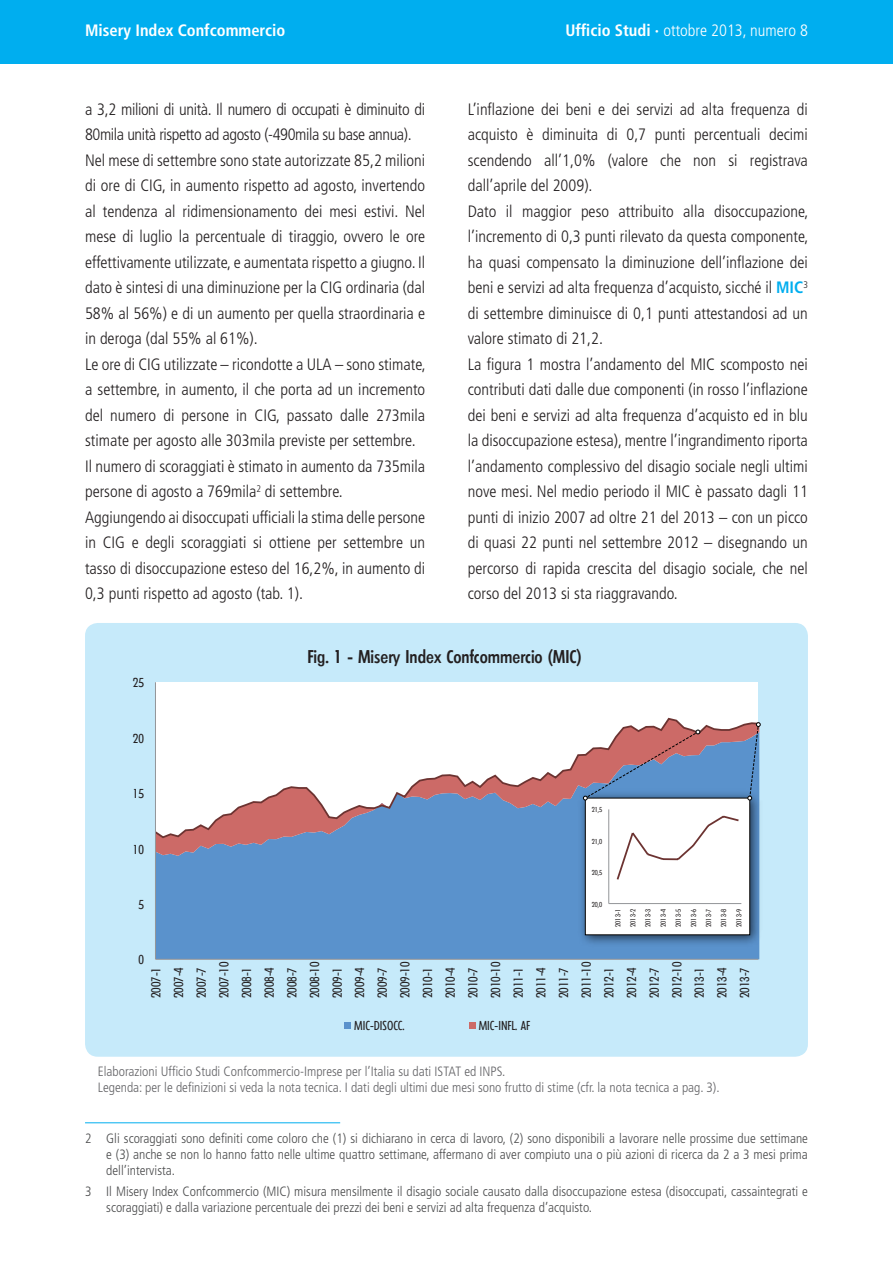
<style>
.page{position:relative;width:893px;height:1263px;background:#fff}
.page>*{position:absolute;margin:0;border:0;box-sizing:border-box;transform-origin:0 0}
.t1{font:500 condensed 18px "Limerick";color:#231f20}
.t2{font:300 condensed 16.5px/25.5px "Frutiger";color:#231f20}
.t3{font:300 condensed 16.5px "Frutiger";color:#fff}
.t4{font:700 condensed 16.5px "Frutiger";color:#fff}
.t5{font:300 condensed 13.5px/16.2px "Frutiger";color:#4b4c4d;text-align:justify}
.t6{font:300 condensed 13.5px/16.2px "Frutiger";color:#636366}
.t7{font:condensed 12.6px/22.6px "Limerick";color:#231f20}
.t8{font:condensed 7.05px/15.1px "Limerick";color:#231f20;text-align:justify}
.s1{font-weight:700}
.s2{font-weight:700;color:#00aeef}
</style>
<div class="page">
<div style="left:0;top:0;width:893px;height:64px;background:#00aeef"></div>
<div style="left:85px;top:623px;width:723px;height:434px;background:#c6eafa;border-radius:13px"></div>
<div style="left:155px;top:682px;width:603px;height:277px;background:#fff"></div>
<div style="left:156px;top:856px;width:603px;height:103px;background:#5a92cc"></div>
<svg style="left:156px;top:839px;width:417px;height:17px;background:#6a8cbd"></svg>
<svg style="left:156px;top:717px;width:591px;height:122px"></svg>
<hr style="left:155px;top:682px;width:1px;height:277px;background:#939598">
<hr style="left:155px;top:959px;width:603px;height:1px;background:#939598">
<img style="left:573px;top:786px;width:187px;height:166px">
<div style="left:585px;top:798px;width:165px;height:137px;background:#fff"></div>
<div style="left:344px;top:1021px;width:7px;height:7px;background:#5a92cc"></div>
<div style="left:469px;top:1021px;width:7px;height:7px;background:#cc6a67"></div>
<hr style="left:608px;top:809px;width:1px;height:94px;background:#939598">
<hr style="left:609px;top:903px;width:132px;height:1px;background:#939598">
<svg style="left:583px;top:730px;width:117px;height:70px;background:#98849b"></svg>
<svg style="left:747px;top:722px;width:14px;height:78px"></svg>
<svg style="left:616px;top:815px;width:123px;height:65px"></svg>
<hr style="left:85px;top:1122px;width:255px;height:1px;background:#00aeef">
<p class="t4" style="left:85px;top:20px;width:202px">Misery Index Confcommercio</p>
<p class="t3" style="left:565px;top:21px;width:244px"><span class="s1">Ufficio Studi ·</span> ottobre 2013, numero 8</p>
<p class="t2" style="left:85px;top:97px;width:342px">a 3,2 milioni di unità. Il numero di occupati è diminuito di 80mila unità rispetto ad agosto (-490mila su base annua).<br>Nel mese di settembre sono state autorizzate 85,2 milioni di ore di CIG, in aumento rispetto ad agosto, invertendo al tendenza al ridimensionamento dei mesi estivi. Nel mese di luglio la percentuale di tiraggio, ovvero le ore effettivamente utilizzate, e aumentata rispetto a giugno. Il dato è sintesi di una diminuzione per la CIG ordinaria (dal 58% al 56%) e di un aumento per quella straordinaria e in deroga (dal 55% al 61%).<br>Le ore di CIG utilizzate – ricondotte a ULA – sono stimate, a settembre, in aumento, il che porta ad un incremento del numero di persone in CIG, passato dalle 273mila stimate per agosto alle 303mila previste per settembre.<br>Il numero di scoraggiati è stimato in aumento da 735mila persone di agosto a 769mila<sup>2</sup> di settembre.<br>Aggiungendo ai disoccupati ufficiali la stima delle persone in CIG e degli scoraggiati si ottiene per settembre un tasso di disoccupazione esteso del 16,2%, in aumento di 0,3 punti rispetto ad agosto (tab. 1).</p>
<p class="t2" style="left:468px;top:97px;width:342px">L’inflazione dei beni e dei servizi ad alta frequenza di acquisto è diminuita di 0,7 punti percentuali decimi scendendo all’1,0% (valore che non si registrava dall’aprile del 2009).<br>Dato il maggior peso attribuito alla disoccupazione, l’incremento di 0,3 punti rilevato da questa componente, ha quasi compensato la diminuzione dell’inflazione dei beni e servizi ad alta frequenza d’acquisto, sicché il <span class="s2">MIC</span><sup>3 </sup>di settembre diminuisce di 0,1 punti attestandosi ad un valore stimato di 21,2.<br>La figura 1 mostra l’andamento del MIC scomposto nei contributi dati dalle due componenti (in rosso l’inflazione dei beni e servizi ad alta frequenza d’acquisto ed in blu la disoccupazione estesa), mentre l’ingrandimento riporta l’andamento complessivo del disagio sociale negli ultimi nove mesi. Nel medio periodo il MIC è passato dagli 11 punti di inizio 2007 ad oltre 21 del 2013 – con un picco di quasi 22 punti nel settembre 2012 – disegnando un percorso di rapida crescita del disagio sociale, che nel corso del 2013 si sta riaggravando.</p>
<p class="t7" style="left:133px;top:672px;width:13px">25</p>
<p class="t7" style="left:133px;top:727px;width:13px">20</p>
<p class="t7" style="left:133px;top:783px;width:13px">15</p>
<p class="t7" style="left:133px;top:838px;width:13px">10</p>
<p class="t1" style="left:307px;top:647px;width:275px">Fig. 1 - Misery Index Confcommercio (MIC)</p>
<p class="t8" style="left:592px;top:802px;width:12px">21,5</p>
<p class="t8" style="left:592px;top:834px;width:12px">21,0</p>
<p class="t8" style="left:592px;top:865px;width:12px">20,5</p>
<p class="t7" style="left:138px;top:893px;width:7px">5</p>
<p class="t8" style="left:592px;top:897px;width:12px">20,0</p>
<p class="t8" style="left:611px;top:927px;width:19px;rotate:-90deg">2013-1<br>2013-2<br>2013-3<br>2013-4<br>2013-5<br>2013-6<br>2013-7<br>2013-8<br>2013-9</p>
<p class="t7" style="left:145px;top:998px;width:38px;rotate:-90deg">2007-1<br>2007-4<br>2007-7<br>2007-10<br>2008-1<br>2008-4<br>2008-7<br>2008-10<br>2009-1<br>2009-4<br>2009-7<br>2009-10<br>2010-1<br>2010-4<br>2010-7<br>2010-10<br>2011-1<br>2011-4<br>2011-7<br>2011-10<br>2012-1<br>2012-4<br>2012-7<br>2012-10<br>2013-1<br>2013-4<br>2013-7</p>
<p class="t7" style="left:138px;top:949px;width:7px">0</p>
<p class="t7" style="left:354px;top:1014px;width:52px">MIC-DISOCC.</p>
<p class="t7" style="left:479px;top:1014px;width:53px">MIC-INFL. AF</p>
<p class="t6" style="left:98px;top:1064px;width:623px">Elaborazioni Ufficio Studi Confcommercio-Imprese per l’Italia su dati ISTAT ed INPS.<br>Legenda: per le definizioni si veda la nota tecnica. I dati degli ultimi due mesi sono frutto di stime (cfr. la nota tecnica a pag. 3).</p>
<p class="t5" style="left:106px;top:1130px;width:703px;text-indent:-21px">2 Gli scoraggiati sono definiti come coloro che (1) si dichiarano in cerca di lavoro, (2) sono disponibili a lavorare nelle prossime due settimane e (3) anche se non lo hanno fatto nelle ultime quattro settimane, affermano di aver compiuto una o più azioni di ricerca da 2 a 3 mesi prima dell’intervista.</p>
<p class="t5" style="left:106px;top:1183px;width:703px;text-indent:-21px">3 Il Misery Index Confcommercio (MIC) misura mensilmente il disagio sociale causato dalla disoccupazione estesa (disoccupati, cassaintegrati e scoraggiati) e dalla variazione percentuale dei prezzi dei beni e servizi ad alta frequenza d’acquisto.</p>
</div>
